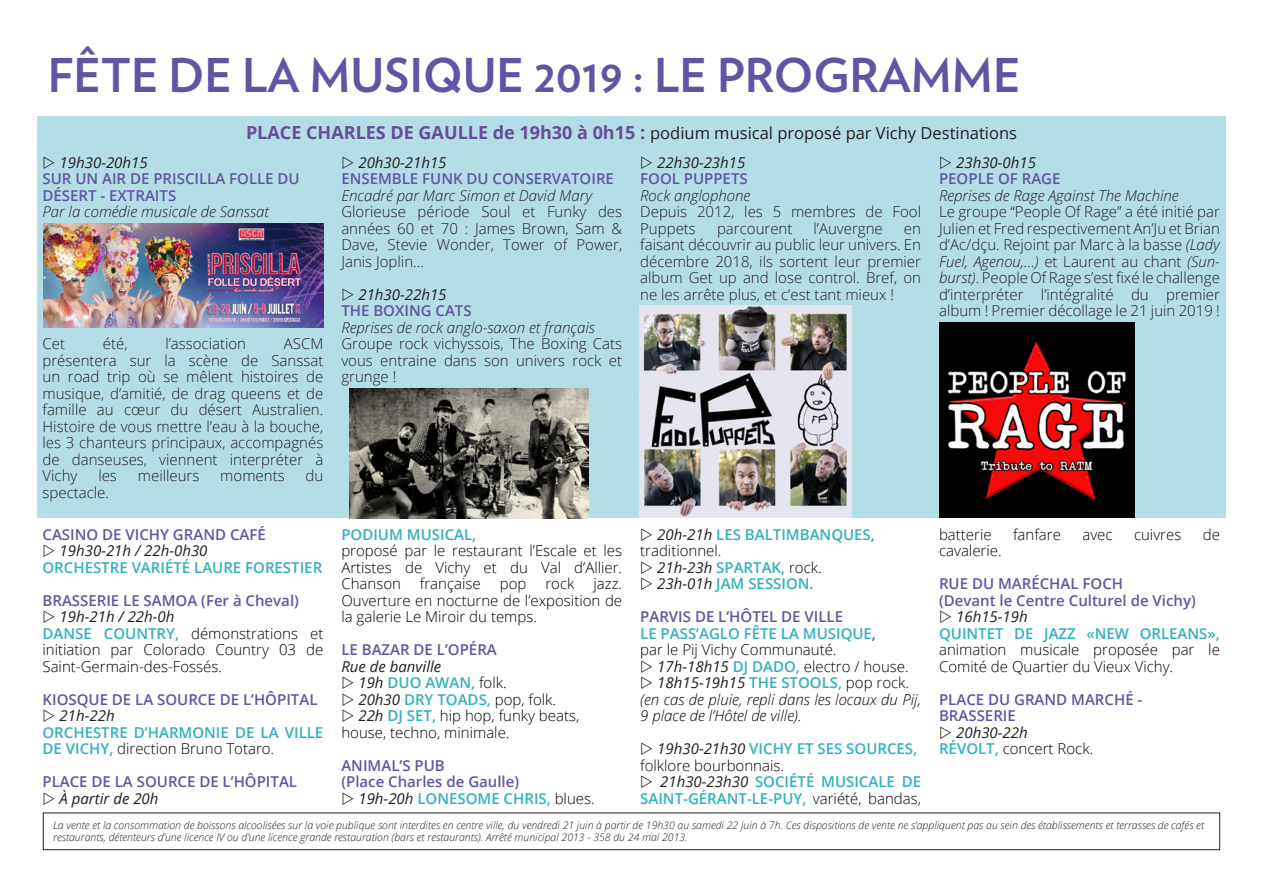
<style>
.page{position:relative;width:1263px;height:893px;background:#fff}
.page>*{position:absolute;margin:0;border:0;box-sizing:border-box;transform-origin:0 0}
.t1{font:700 46.5px "Verlag";color:#6155a3}
.t2{font:16.5px "Open Sans";color:#231f20}
.t3{font:300 15px/16.5px "Open Sans";color:#231f20;text-align:justify}
.t4{font:300 15px/16.5px "Open Sans";color:#000001;text-align:justify}
.t5{font:600 15px/16.5px "Open Sans";color:#6155a3}
.t6{font:600 15px/16.5px "Open Sans";color:#35afbe}
.t7{font:italic 15px "Open Sans";color:#231f20}
.t8{font:italic 300 15px "Open Sans";color:#231f20}
.t9{font:600 15px/16.5px "Open Sans";color:#32b1bf;text-align:right}
.t10{font:italic 300 15px/16.5px "Open Sans";color:#000001}
.t11{font:italic 300 10.5px/12px "Open Sans";color:#231f20}
.s1{font-weight:700;font-size:18px;color:#664c9a}
.s2{font-weight:600;color:#35afbe}
.s3{font-weight:300;color:#000001}
.s4{font-weight:400;font-style:italic;color:#231f20}
.s5{font-style:italic}
.s6{color:#6155a3}
.s7{font-weight:600;font-style:normal;color:#35afbe}
.s8{font-weight:300;font-style:normal;color:#000001}
.s9{font-weight:600;color:#32b1bf}
</style>
<div class="page">
<div style="left:43px;top:813px;width:1177px;height:37px;border:1px solid #231f20"></div>
<div style="left:37px;top:117px;width:1189px;height:401px;background:#b4dee6"></div>
<img style="left:43px;top:223px;width:281px;height:104px">
<img style="left:640px;top:305px;width:212px;height:213px">
<img style="left:939px;top:322px;width:195px;height:196px">
<img style="left:349px;top:389px;width:240px;height:129px">
<p class="t1" style="left:48px;top:39px;width:974px">FÊTE DE LA MUSIQUE 2019 : LE PROGRAMME</p>
<p class="t2" style="left:246px;top:122px;width:772px"><span class="s1">PLACE CHARLES DE GAULLE de 19h30 à 0h15 :</span> podium musical proposé par Vichy Destinations</p>
<p class="t7" style="left:60px;top:152px;width:90px">19h30-20h15</p>
<p class="t5" style="left:43px;top:170px;width:259px">SUR UN AIR DE PRISCILLA FOLLE DU<br>DÉSERT - EXTRAITS</p>
<p class="t8" style="left:43px;top:202px;width:228px">Par la comédie musicale de Sanssat</p>
<p class="t3" style="left:43px;top:335px;width:24px">Cet</p>
<p class="t3" style="left:103px;top:335px;width:26px">été,</p>
<p class="t3" style="left:165px;top:335px;width:82px">l’association</p>
<p class="t3" style="left:43px;top:335px;width:282px;text-indent:241px">ASCM présentera sur la scène de Sanssat un road trip où se mêlent histoires de musique, d’amitié, de drag queens et de famille au cœur du désert Australien.<br>Histoire de vous mettre l’eau à la bouche, les 3 chanteurs principaux, accompagnés de danseuses, viennent interpréter à Vichy</p>
<p class="t3" style="left:98px;top:467px;width:20px">les</p>
<p class="t3" style="left:138px;top:467px;width:63px">meilleurs</p>
<p class="t3" style="left:220px;top:467px;width:66px">moments</p>
<p class="t3" style="left:306px;top:467px;width:19px">du</p>
<p class="t3" style="left:43px;top:484px;width:68px">spectacle.</p>
<p class="t5" style="left:43px;top:526px;width:225px">CASINO DE VICHY GRAND CAFÉ</p>
<p class="t7" style="left:60px;top:541px;width:149px">19h30-21h / 22h-0h30</p>
<p class="t6" style="left:43px;top:559px;width:281px">ORCHESTRE VARIÉTÉ LAURE FORESTIER</p>
<p class="t5" style="left:43px;top:592px;width:258px">BRASSERIE LE SAMOA (Fer à Cheval)</p>
<p class="t7" style="left:60px;top:607px;width:116px">19h-21h / 22h-0h</p>
<p class="t4" style="left:43px;top:625px;width:282px"><span class="s2">DANSE COUNTRY,</span> démonstrations et initiation par Colorado Country 03 de Saint-Germain-des-Fossés.</p>
<p class="t5" style="left:43px;top:691px;width:276px">KIOSQUE DE LA SOURCE DE L’HÔPITAL</p>
<p class="t7" style="left:60px;top:706px;width:57px">21h-22h</p>
<p class="t6" style="left:43px;top:724px;width:282px">ORCHESTRE D’HARMONIE DE LA VILLE<br>DE VICHY, <span class="s3">direction Bruno Totaro.</span></p>
<p class="t5" style="left:43px;top:773px;width:256px">PLACE DE LA SOURCE DE L’HÔPITAL</p>
<p class="t7" style="left:60px;top:788px;width:100px">À partir de 20h</p>
<p class="t7" style="left:358px;top:152px;width:90px">20h30-21h15</p>
<p class="t5" style="left:341px;top:170px;width:274px">ENSEMBLE FUNK DU CONSERVATOIRE</p>
<p class="t8" style="left:341px;top:185px;width:252px">Encadré par Marc Simon et David Mary</p>
<p class="t3" style="left:341px;top:203px;width:282px">Glorieuse période Soul et Funky des années 60 et 70 : James Brown, Sam &amp; Dave, Stevie Wonder, Tower of Power, Janis Joplin...</p>
<p class="t7" style="left:358px;top:284px;width:90px">21h30-22h15</p>
<p class="t5" style="left:341px;top:302px;width:132px">THE BOXING CATS</p>
<p class="t8" style="left:341px;top:317px;width:255px">Reprises de rock anglo-saxon et français</p>
<p class="t3" style="left:341px;top:335px;width:282px">Groupe rock vichyssois, The Boxing Cats vous entraine dans son univers rock et grunge !</p>
<p class="t6" style="left:341px;top:526px;width:136px">PODIUM MUSICAL,</p>
<p class="t4" style="left:341px;top:542px;width:282px">proposé par le restaurant l’Escale et les Artistes de Vichy et du Val d’Allier.<br>Chanson</p>
<p class="t4" style="left:420px;top:575px;width:62px">française</p>
<p class="t4" style="left:500px;top:575px;width:28px">pop</p>
<p class="t4" style="left:545px;top:575px;width:31px">rock</p>
<p class="t4" style="left:341px;top:575px;width:282px;text-indent:252px">jazz.<br>Ouverture en nocturne de l’exposition de la galerie Le Miroir du temps.</p>
<p class="t5" style="left:341px;top:641px;width:157px">LE BAZAR DE L’OPÉRA</p>
<p class="t7" style="left:341px;top:656px;width:101px">Rue de banville</p>
<p class="t6" style="left:358px;top:674px;width:150px"><span class="s4">19h</span> DUO AWAN, <span class="s3">folk.</span></p>
<p class="t6" style="left:358px;top:691px;width:199px"><span class="s4">20h30</span> DRY TOADS, <span class="s3">pop, folk.</span></p>
<p class="t4" style="left:341px;top:707px;width:239px;text-indent:17px"><span class="s4">22h</span> <span class="s2">DJ SET,</span> hip hop, funky beats, house, techno, minimale.</p>
<p class="t5" style="left:341px;top:757px;width:105px">ANIMAL’S PUB</p>
<p class="t5" style="left:341px;top:773px;width:179px">(Place Charles de Gaulle)</p>
<p class="t6" style="left:358px;top:790px;width:238px"><span class="s4">19h-20h</span> LONESOME CHRIS, <span class="s3">blues.</span></p>
<p class="t7" style="left:657px;top:152px;width:90px">22h30-23h15</p>
<p class="t5" style="left:640px;top:170px;width:109px">FOOL PUPPETS</p>
<p class="t8" style="left:640px;top:185px;width:112px">Rock anglophone</p>
<p class="t3" style="left:640px;top:203px;width:282px">Depuis 2012, les 5 membres de Fool<br>Puppets</p>
<p class="t3" style="left:717px;top:220px;width:77px">parcourent</p>
<p class="t3" style="left:813px;top:220px;width:71px">l’Auvergne</p>
<p class="t3" style="left:640px;top:220px;width:282px;text-indent:264px">en faisant découvrir au public leur univers. En décembre 2018, ils sortent leur premier album Get up and lose control. Bref, on ne les arrête plus, et c’est tant mieux !</p>
<p class="t7" style="left:956px;top:152px;width:81px">23h30-0h15</p>
<p class="t5" style="left:939px;top:170px;width:123px">PEOPLE OF RAGE</p>
<p class="t8" style="left:939px;top:185px;width:241px">Reprises de Rage Against The Machine</p>
<p class="t3" style="left:939px;top:203px;width:282px">Le groupe “People Of Rage” a été initié par Julien et Fred respectivement An’Ju et Brian d’Ac/dçu. Rejoint par Marc à la basse <span class="s5">(Lady Fuel, Agenou,...)</span> et Laurent au chant <span class="s5">(Sun&shy;burst)</span>. People Of Rage s’est fixé le challenge d’interpréter l’intégralité du premier album ! Premier décollage le 21 juin 2019 !</p>
<p class="t6" style="left:640px;top:526px;width:236px;text-indent:17px"><span class="s4">20h-21h</span> LES BALTIMBANQUES, <span class="s3">traditionnel.</span></p>
<p class="t6" style="left:657px;top:559px;width:166px"><span class="s4">21h-23h</span> SPARTAK, <span class="s3">rock.</span></p>
<p class="t6" style="left:657px;top:575px;width:158px"><span class="s4">23h-01h</span> JAM SESSION.</p>
<p class="t5" style="left:640px;top:608px;width:204px">PARVIS DE L’HÔTEL DE VILLE</p>
<p class="t6" style="left:640px;top:625px;width:237px">LE PASS’AGLO FÊTE LA MUSIQUE<span class="s6">,</span></p>
<p class="t4" style="left:640px;top:641px;width:198px">par le Pij Vichy Communauté.</p>
<p class="t4" style="left:657px;top:658px;width:253px"><span class="s4">17h-18h15</span> <span class="s2">DJ DADO,</span> electro / house.</p>
<p class="t7" style="left:657px;top:673px;width:253px">18h15-19h15 <span class="s7">THE STOOLS,</span> <span class="s8">pop rock.</span></p>
<p class="t10" style="left:640px;top:691px;width:282px">(en cas de pluie, repli dans les locaux du Pij,<br>9 place de l’Hôtel de ville).</p>
<p class="t4" style="left:640px;top:740px;width:278px;text-indent:17px"><span class="s4">19h30-21h30</span> <span class="s9">VICHY ET SES SOURCES, </span>folklore bourbonnais.</p>
<p class="t9" style="left:640px;top:773px;width:282px"><span class="s4">21h30-23h30</span> SOCIÉTÉ MUSICALE DE<br>SAINT-GÉRANT-LE-PUY, <span class="s3">variété, bandas,</span></p>
<p class="t4" style="left:939px;top:526px;width:54px">batterie</p>
<p class="t4" style="left:1013px;top:526px;width:49px">fanfare</p>
<p class="t4" style="left:1082px;top:526px;width:32px">avec</p>
<p class="t4" style="left:1134px;top:526px;width:49px">cuivres</p>
<p class="t4" style="left:1203px;top:526px;width:19px">de</p>
<p class="t4" style="left:939px;top:542px;width:64px">cavalerie.</p>
<p class="t5" style="left:939px;top:575px;width:186px">RUE DU MARÉCHAL FOCH</p>
<p class="t5" style="left:939px;top:592px;width:258px">(Devant le Centre Culturel de Vichy)</p>
<p class="t7" style="left:956px;top:607px;width:73px">16h15-19h</p>
<p class="t4" style="left:939px;top:625px;width:282px"><span class="s9">QUINTET DE JAZZ «NEW ORLEANS», </span>animation musicale proposée par le Comité de Quartier du Vieux Vichy.</p>
<p class="t5" style="left:939px;top:691px;width:205px">PLACE DU GRAND MARCHÉ -</p>
<p class="t5" style="left:939px;top:707px;width:78px">BRASSERIE</p>
<p class="t7" style="left:956px;top:722px;width:73px">20h30-22h</p>
<p class="t4" style="left:939px;top:740px;width:156px"><span class="s9">RÉVOLT,</span> concert Rock.</p>
<p class="t11" style="left:53px;top:819px;width:1152px">La vente et la consommation de boissons alcoolisées sur la voie publique sont interdites en centre ville, du vendredi 21 juin à partir de 19h30 au samedi 22 juin à 7h. Ces dispositions de vente ne s’appliquent pas au sein des établissements et terrasses de cafés et restaurants, détenteurs d’une licence IV ou d’une licence grande restauration (bars et restaurants). Arrêté municipal 2013 - 358 du 24 mai 2013.</p>
</div>
